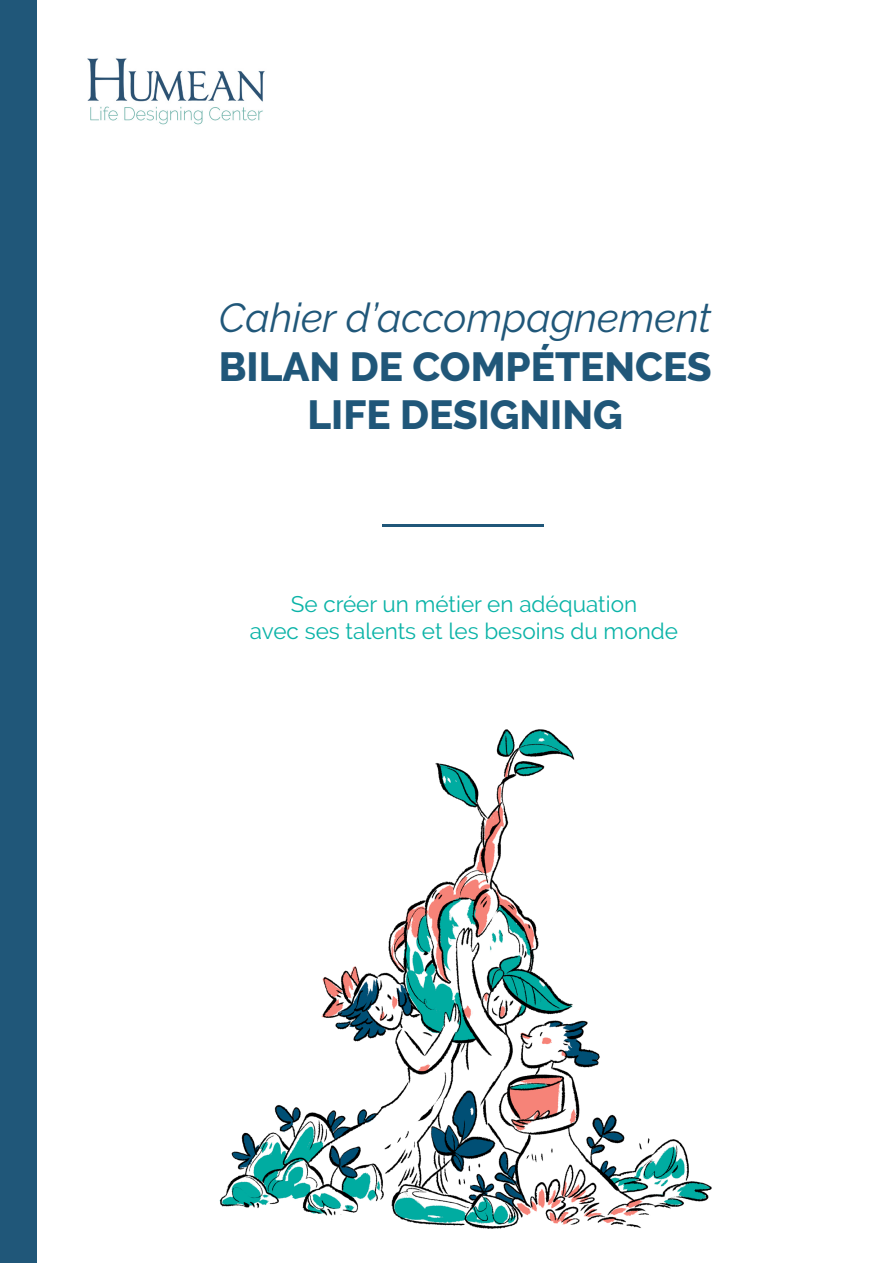
<style>
.page{position:relative;width:893px;height:1263px;background:#fff}
.page>*{position:absolute;margin:0;border:0;box-sizing:border-box;transform-origin:0 0}
.t1{font:800 40.5px/48.6px "Raleway";color:#205779;text-align:center}
.t2{font:italic 40.5px "Raleway";color:#205779}
.t3{font:22.5px/27px "Raleway";color:#0ab3a7;text-align:center}
</style>
<div class="page">
<hr style="left:382px;top:524px;width:162px;height:3px;background:#205779">
<img style="left:219px;top:729px;width:493px;height:500px">
<div style="left:0;top:0;width:36px;height:1263px;background:#205779"></div>
<img style="left:87px;top:58px;width:178px;height:67px">
<h1 class="t2" style="left:219px;top:294px;width:494px">Cahier d’accompagnement</h1>
<h1 class="t1" style="left:219px;top:342px;width:494px">BILAN DE COMPÉTENCES<br>LIFE DESIGNING</h1>
<p class="t3" style="left:250px;top:590px;width:430px">Se créer un métier en adéquation<br>avec ses talents et les besoins du monde</p>
</div>
